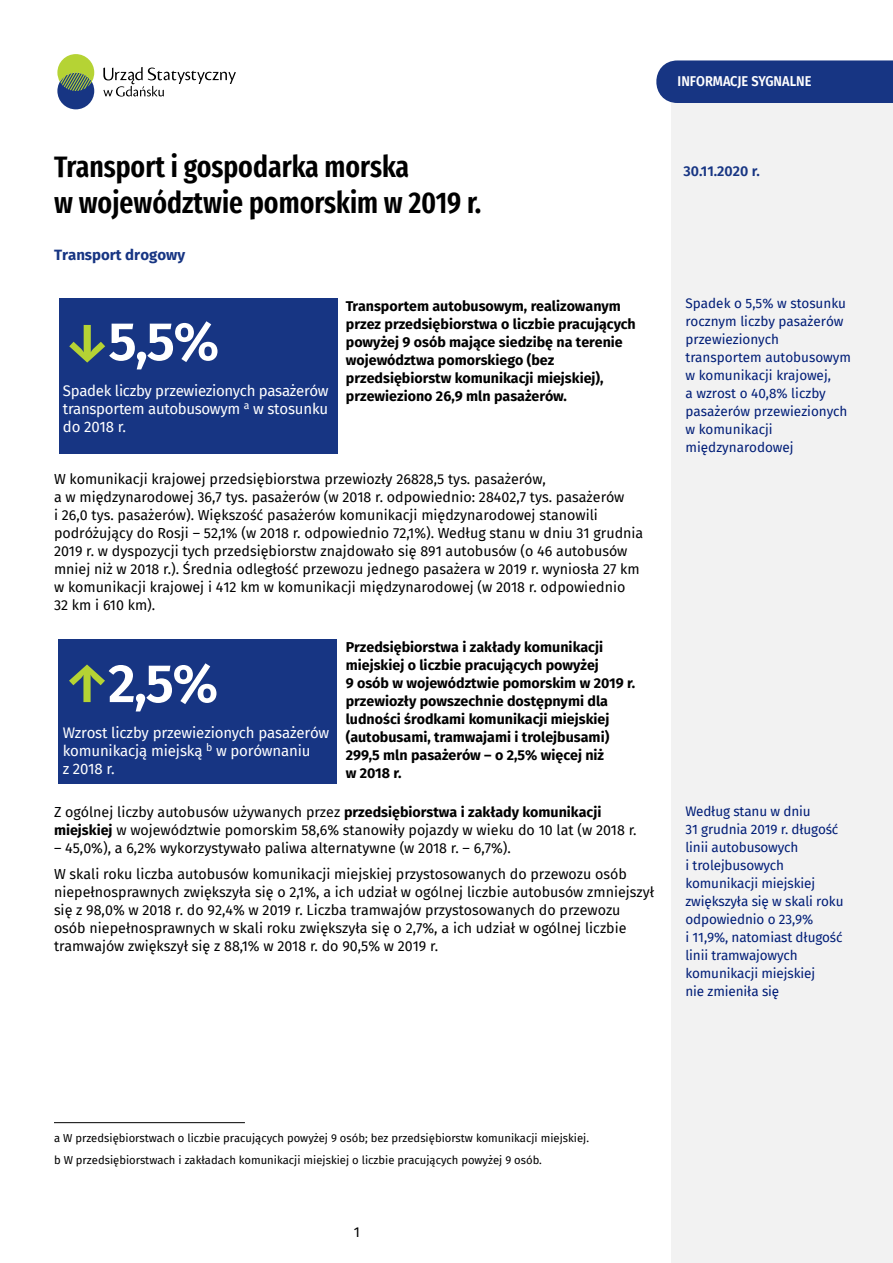
<style>
.page{position:relative;width:893px;height:1263px;background:#fff}
.page>*{position:absolute;margin:0;border:0;box-sizing:border-box;transform-origin:0 0}
.t1{font:600 54px "Fira Sans";color:#fff}
.t2{font:600 extra-condensed 30px "Fira Sans";color:#000}
.t3{font:15px/18px "Fira Sans";letter-spacing:-.01em;color:#fff;text-align:justify}
.t4{font:700 15px "Fira Sans";color:#173583}
.t5{font:14.25px/18px "Fira Sans";color:#000}
.t6{font:700 14.25px/18px "Fira Sans";color:#000}
.t7{font:600 14.25px "Fira Sans";color:#fff;scale:.9 1}
.t8{font:600 14.25px "Fira Sans";color:#173583}
.t9{font:13.5px/18px "Fira Sans";letter-spacing:-.01em;color:#001d77}
.t10{font:11.25px/22.2px "Fira Sans";color:#000}
.s1{color:#b5d334}
.s2{font-weight:700}
</style>
<div class="page">
<div style="left:671px;top:63px;width:222px;height:1200px;background:#f2f2f2"></div>
<div style="left:656px;top:60px;width:237px;height:43px;background:#173583"></div>
<svg style="left:103px;top:67px;width:133px;height:30px"></svg>
<div style="left:57px;top:73px;width:37px;height:36px;background:#173583;border-radius:50%"></div>
<svg style="left:57px;top:54px;width:37px;height:37px"></svg>
<div style="left:59px;top:298px;width:278px;height:156px;background:#173583"></div>
<div style="left:58px;top:639px;width:279px;height:145px;background:#173583"></div>
<hr style="left:54px;top:1122px;width:191px;height:1px;background:#000">
<h2 class="t2" style="left:54px;top:142px;width:357px">Transport i gospodarka morska</h2>
<h2 class="t2" style="left:54px;top:178px;width:429px">w województwie pomorskim w 2019 r.</h2>
<h2 class="t4" style="left:54px;top:243px;width:133px">Transport drogowy</h2>
<p class="t7" style="left:678px;top:69px;width:150px">INFORMACJE SYGNALNE</p>
<p class="t8" style="left:684px;top:159px;width:78px">30.11.2020 r.</p>
<p class="t6" style="left:346px;top:296px;width:291px">Transportem autobusowym, realizowanym przez przedsiębiorstwa o liczbie pracujących powyżej 9 osób mające siedzibę na terenie województwa pomorskiego (bez przedsiębiorstw komunikacji miejskiej), przewieziono 26,9 mln pasażerów.</p>
<p class="t9" style="left:685px;top:294px;width:167px">Spadek o 5,5% w stosunku rocznym liczby pasażerów przewiezionych transportem autobusowym w komunikacji krajowej,<br>a wzrost o 40,8% liczby pasażerów przewiezionych w komunikacji międzynarodowej</p>
<p class="t5" style="left:54px;top:470px;width:591px">W komunikacji krajowej przedsiębiorstwa przewiozły 26828,5 tys. pasażerów,<br>a w międzynarodowej 36,7 tys. pasażerów (w 2018 r. odpowiednio: 28402,7 tys. pasażerów<br>i 26,0 tys. pasażerów). Większość pasażerów komunikacji międzynarodowej stanowili podróżujący do Rosji – 52,1% (w 2018 r. odpowiednio 72,1%). Według stanu w dniu 31 grudnia 2019 r. w dyspozycji tych przedsiębiorstw znajdowało się 891 autobusów (o 46 autobusów mniej niż w 2018 r.). Średnia odległość przewozu jednego pasażera w 2019 r. wyniosła 27 km w komunikacji krajowej i 412 km w komunikacji międzynarodowej (w 2018 r. odpowiednio<br>32 km i 610 km).</p>
<p class="t1" style="left:63px;top:297px;width:158px"><span class="s1">↓</span>5,5%</p>
<p class="t3" style="left:63px;top:381px;width:267px">Spadek liczby przewiezionych pasażerów transportem autobusowym <sup>a</sup> w stosunku do 2018 r.</p>
<p class="t6" style="left:346px;top:637px;width:291px">Przedsiębiorstwa i zakłady komunikacji miejskiej o liczbie pracujących powyżej<br>9 osób w województwie pomorskim w 2019 r. przewiozły powszechnie dostępnymi dla ludności środkami komunikacji miejskiej (autobusami, tramwajami i trolejbusami)<br>299,5 mln pasażerów – o 2,5% więcej niż<br>w 2018 r.</p>
<p class="t5" style="left:54px;top:802px;width:584px">Z ogólnej liczby autobusów używanych przez <span class="s2">przedsiębiorstwa i zakłady komunikacji miejskiej</span> w województwie pomorskim 58,6% stanowiły pojazdy w wieku do 10 lat (w 2018 r.</p>
<p class="t5" style="left:54px;top:834px;width:574px;line-height:26.5px">– 45,0%), a 6,2% wykorzystywało paliwa alternatywne (w 2018 r. – 6,7%).<br>W skali roku liczba autobusów komunikacji miejskiej przystosowanych do przewozu osób</p>
<p class="t5" style="left:54px;top:883px;width:602px">niepełnosprawnych zwiększyła się o 2,1%, a ich udział w ogólnej liczbie autobusów zmniejszył się z 98,0% w 2018 r. do 92,4% w 2019 r. Liczba tramwajów przystosowanych do przewozu osób niepełnosprawnych w skali roku zwiększyła się o 2,7%, a ich udział w ogólnej liczbie tramwajów zwiększył się z 88,1% w 2018 r. do 90,5% w 2019 r.</p>
<p class="t1" style="left:63px;top:639px;width:157px"><span class="s1">↑</span>2,5%</p>
<p class="t3" style="left:63px;top:723px;width:268px;text-align:left">Wzrost liczby przewiezionych pasażerów komunikacją miejską <sup>b</sup> w porównaniu<br>z 2018 r.</p>
<p class="t9" style="left:685px;top:802px;width:160px">Według stanu w dniu<br>31 grudnia 2019 r. długość linii autobusowych<br>i trolejbusowych komunikacji miejskiej zwiększyła się w skali roku odpowiednio o 23,9%<br>i 11,9%, natomiast długość linii tramwajowych komunikacji miejskiej<br>nie zmieniła się</p>
<p class="t10" style="left:54px;top:1126px;width:537px">a W przedsiębiorstwach o liczbie pracujących powyżej 9 osób; bez przedsiębiorstw komunikacji miejskiej. b W przedsiębiorstwach i zakładach komunikacji miejskiej o liczbie pracujących powyżej 9 osób.</p>
<p class="t5" style="left:354px;top:1223px;width:8px">1</p>
</div>
